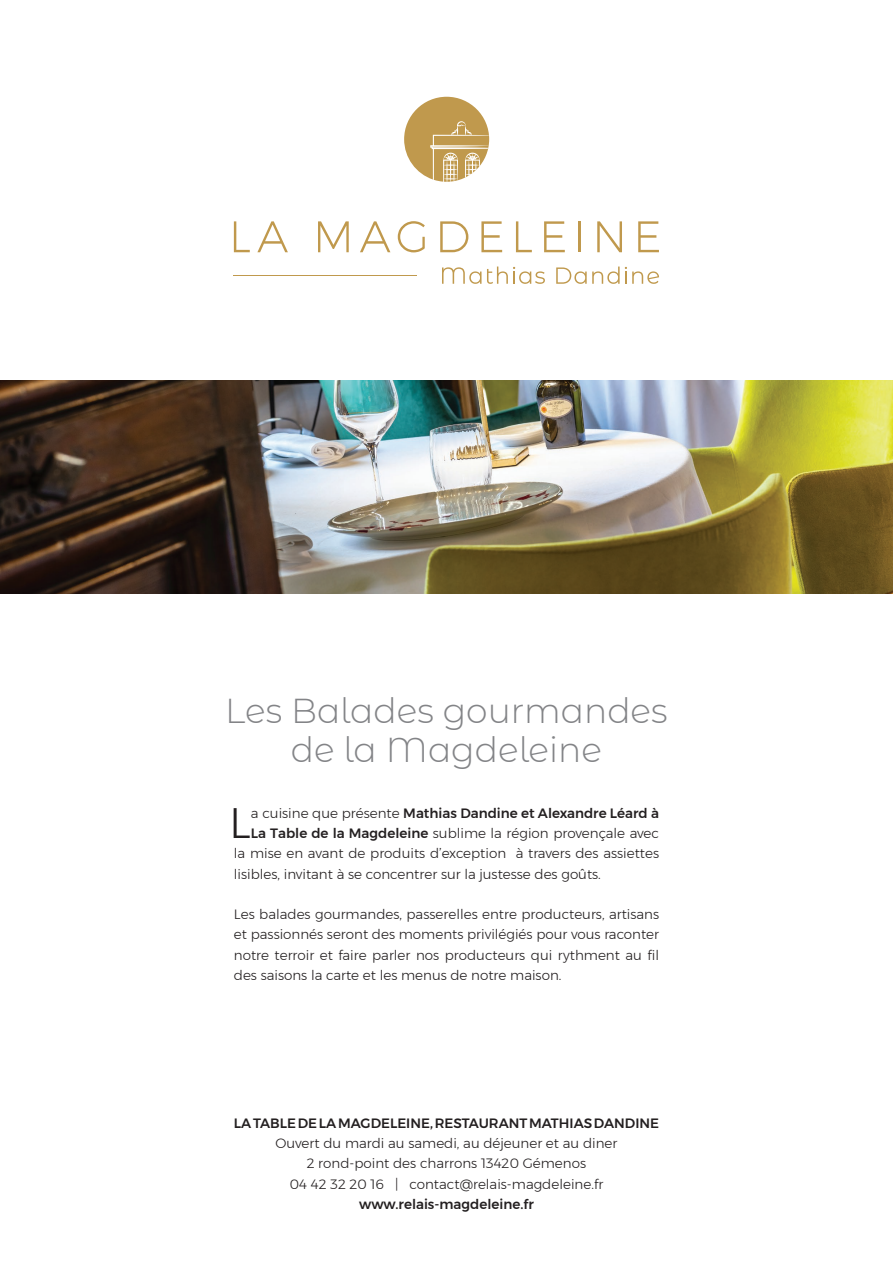
<style>
.page{position:relative;width:893px;height:1263px;background:#fff}
.page>*{position:absolute;margin:0;border:0;box-sizing:border-box;transform-origin:0 0}
.t1{font:300 42.45px "Montserrat";color:#231f20}
.t2{font:300 34.5px "Montserrat Alternates";color:#838487}
.t3{font:300 13.5px/20.2px "Montserrat";color:#231f20;text-align:justify}
.t4{font:500 13.5px "Montserrat";color:#231f20}
.s1{font-weight:300}
.s2{font-weight:500}
</style>
<div class="page">
<svg style="left:442px;top:267px;width:39px;height:17px"></svg>
<svg style="left:487px;top:267px;width:58px;height:17px"></svg>
<svg style="left:556px;top:267px;width:103px;height:17px"></svg>
<svg style="left:234px;top:221px;width:16px;height:31px"></svg>
<svg style="left:257px;top:221px;width:31px;height:31px"></svg>
<svg style="left:318px;top:221px;width:31px;height:31px"></svg>
<svg style="left:360px;top:221px;width:30px;height:31px"></svg>
<svg style="left:398px;top:221px;width:27px;height:31px"></svg>
<svg style="left:440px;top:221px;width:28px;height:31px"></svg>
<svg style="left:481px;top:221px;width:21px;height:31px"></svg>
<svg style="left:516px;top:221px;width:16px;height:31px"></svg>
<svg style="left:544px;top:221px;width:21px;height:31px"></svg>
<hr style="left:579px;top:221px;width:2px;height:31px;background:#c0994d">
<svg style="left:597px;top:221px;width:25px;height:31px"></svg>
<svg style="left:638px;top:221px;width:21px;height:31px"></svg>
<hr style="left:234px;top:275px;width:183px;height:1px;background:#c0994d">
<svg style="left:404px;top:97px;width:85px;height:85px"></svg>
<img style="left:0;top:381px;width:893px;height:212px">
<p class="t2" style="left:225px;top:688px;width:444px">Les Balades gourmandes</p>
<p class="t2" style="left:291px;top:727px;width:313px">de la Magdeleine</p>
<p class="t1" style="left:229px;top:791px;width:23px">L</p>
<p class="t4" style="left:251px;top:802px;width:410px"><span class="s1">a cuisine que présente</span> Mathias Dandine et Alexandre Léard à</p>
<p class="t3" style="left:251px;top:823px;width:410px"><span class="s2">La Table de la Magdeleine</span> sublime la région provençale avec</p>
<p class="t3" style="left:234px;top:843px;width:427px">la mise en avant de produits d’exception à travers des assiettes</p>
<p class="t3" style="left:234px;top:863px;width:368px">lisibles, invitant à se concentrer sur la justesse des goûts.</p>
<p class="t3" style="left:234px;top:904px;width:427px">Les balades gourmandes, passerelles entre producteurs, artisans et passionnés seront des moments privilégiés pour vous raconter notre terroir et faire parler nos producteurs qui rythment au fil des saisons la carte et les menus de notre maison.</p>
<p class="t4" style="left:234px;top:1112px;width:427px">LA TABLE DE LA MAGDELEINE, RESTAURANT MATHIAS DANDINE</p>
<p class="t3" style="left:276px;top:1133px;width:343px">Ouvert du mardi au samedi, au déjeuner et au diner</p>
<p class="t3" style="left:307px;top:1153px;width:281px">2 rond-point des charrons 13420 Gémenos</p>
<p class="t3" style="left:290px;top:1173px;width:315px">04 42 32 20 16 | contact@relais-magdeleine.fr</p>
<p class="t4" style="left:359px;top:1193px;width:176px">www.relais-magdeleine.fr</p>
</div>
